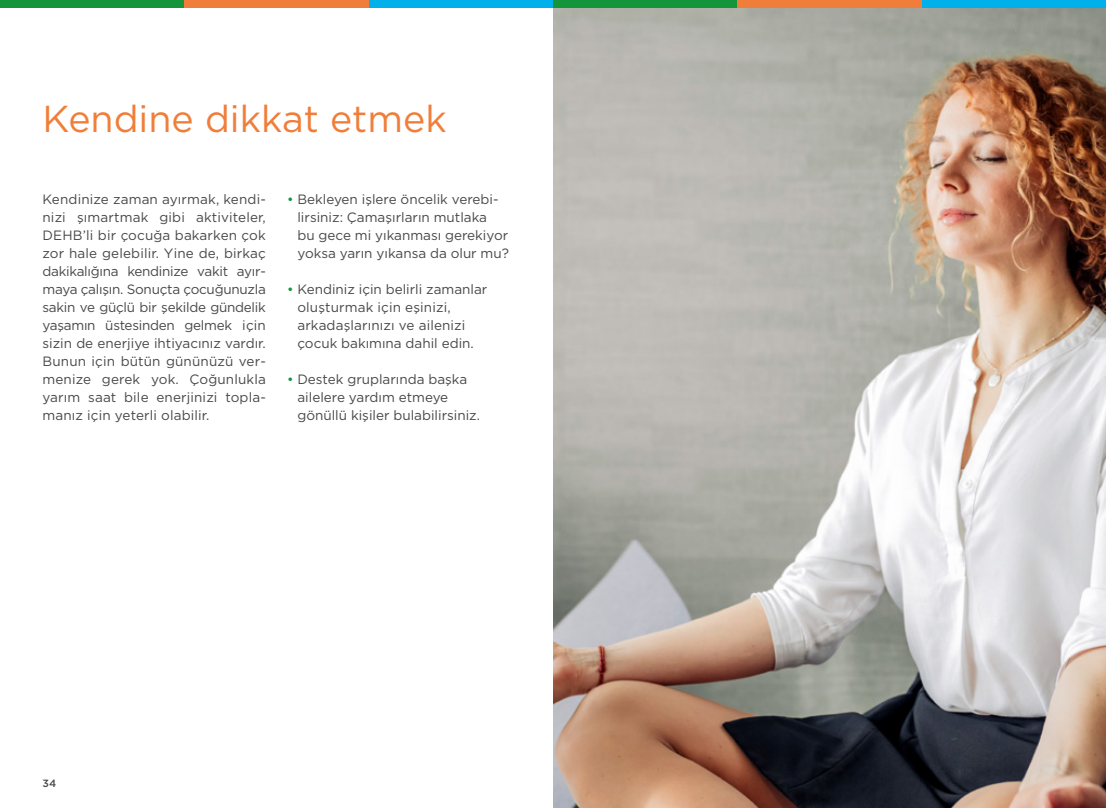
<style>
.page{position:relative;width:1106px;height:808px;background:#fff}
.page>*{position:absolute;margin:0;border:0;box-sizing:border-box;transform-origin:0 0}
.t1{font:37.5px "Gotham";color:#f07e3a}
.t2{font:13.5px/18px "Gotham";color:#484847}
.t3{font:500 10.5px "Gotham";color:#484847}
.s1{color:#12953b}
</style>
<div class="page">
<img style="left:553px;top:7px;width:553px;height:801px">
<div style="left:0;top:0;width:184px;height:7px;background:#12953b"></div>
<div style="left:553px;top:0;width:184px;height:7px;background:#12953b"></div>
<div style="left:369px;top:0;width:184px;height:7px;background:#00b0eb"></div>
<div style="left:921px;top:0;width:185px;height:7px;background:#00b0eb"></div>
<div style="left:184px;top:0;width:185px;height:7px;background:#f07e3a"></div>
<div style="left:737px;top:0;width:184px;height:7px;background:#f07e3a"></div>
<h1 class="t1" style="left:43px;top:95px;width:405px">Kendine dikkat etmek</h1>
<p class="t2" style="left:43px;top:190px;width:225px;text-align:justify">Kendinize zaman ayırmak, kendi&shy;nizi şımartmak gibi aktiviteler, DEHB’li bir çocuğa bakarken çok zor hale gelebilir. Yine de, birkaç dakikalığına kendinize vakit ayır&shy;maya çalışın. Sonuçta çocuğunuzla sakin ve güçlü bir şekilde gündelik yaşamın üstesinden gelmek için sizin de enerjiye ihtiyacınız vardır.<br>Bunun için bütün gününüzü ver&shy;menize gerek yok. Çoğunlukla yarım saat bile enerjinizi topla&shy;manız için yeterli olabilir.</p>
<p class="t2" style="left:297px;top:190px;width:213px;text-indent:-10px"><span class="s1">•</span> Bekleyen işlere öncelik verebi&shy;lirsiniz: Çamaşırların mutlaka<br>bu gece mi yıkanması gerekiyor yoksa yarın yıkansa da olur mu?</p>
<p class="t2" style="left:297px;top:280px;width:191px;text-indent:-10px"><span class="s1">•</span> Kendiniz için belirli zamanlar oluşturmak için eşinizi, arkadaşlarınızı ve ailenizi çocuk bakımına dahil edin.</p>
<p class="t2" style="left:297px;top:370px;width:184px;text-indent:-10px"><span class="s1">•</span> Destek gruplarında başka ailelere yardım etmeye gönüllü kişiler bulabilirsiniz.</p>
<p class="t3" style="left:43px;top:776px;width:15px">34</p>
</div>
